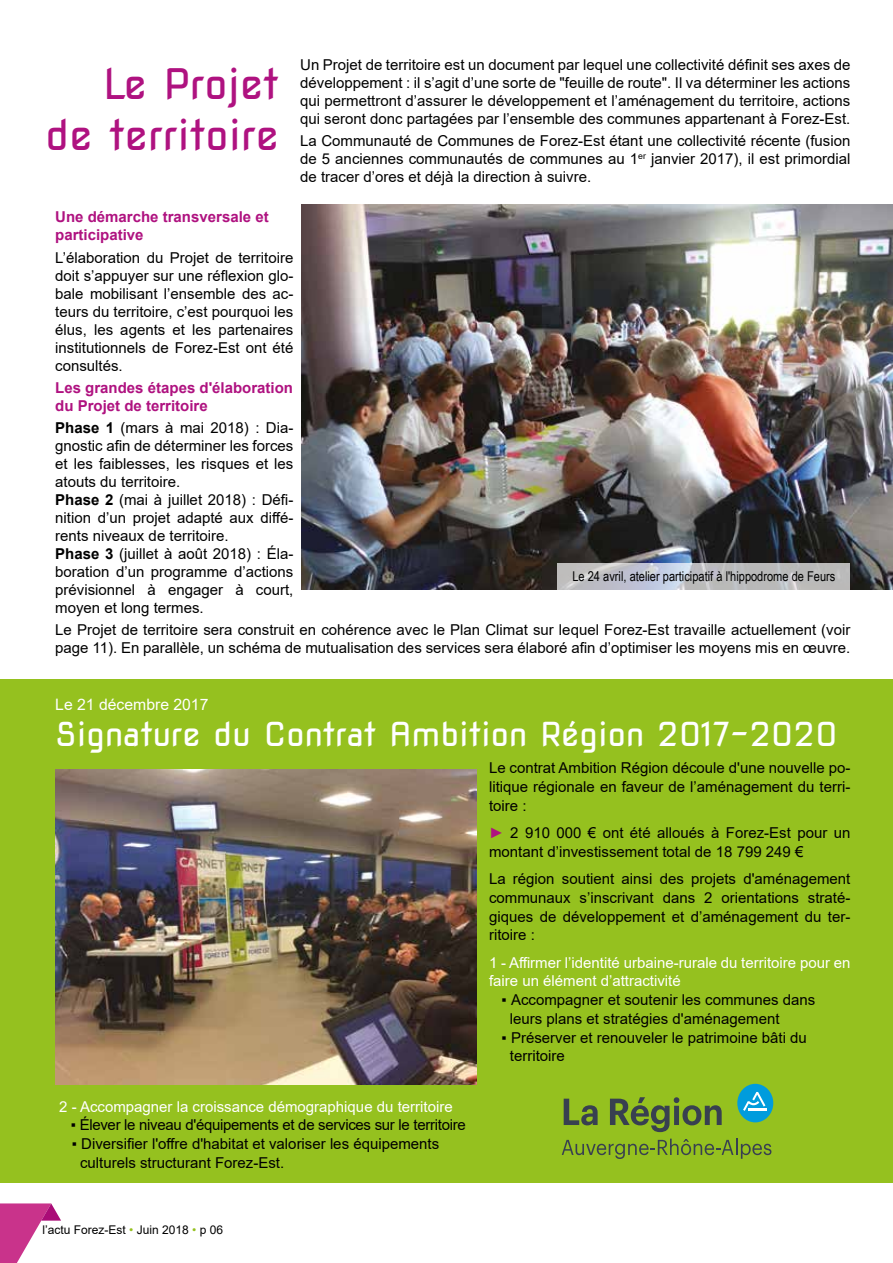
<style>
.page{position:relative;width:893px;height:1263px;background:#fff}
.page>*{position:absolute;margin:0;border:0;box-sizing:border-box;transform-origin:0 0}
.t1{font:42px/50.2px "Nova Square";color:#af1280;text-align:right}
.t2{font:33px "Nova Square";color:#fff}
.t3{font:15.75px "Arial";color:#fff}
.t4{font:15px/18px "Arial";color:#000}
.t5{font:15px/18.8px "Arial";color:#fff}
.t6{font:700 15px/18px "Arial";color:#af1280}
.t7{font:15px "Arial";letter-spacing:-.02em;color:#000}
.t8{font:13.5px "Arial Narrow";color:#000}
.t9{font:12px "Arial";color:#000}
.s1{font-weight:700}
.s2{color:#af1280}
.s3{color:#95c11f}
</style>
<div class="page">
<div style="left:0;top:679px;width:893px;height:504px;background:#95c11f"></div>
<img style="left:55px;top:769px;width:421px;height:315px">
<img style="left:302px;top:205px;width:591px;height:385px">
<svg style="left:557px;top:563px;width:293px;height:27px;background:#bfc0c5"></svg>
<div style="left:737px;top:1084px;width:36px;height:38px;background:#009cdd;border-radius:50%"></div>
<svg style="left:743px;top:1092px;width:23px;height:19px"></svg>
<svg style="left:564px;top:1099px;width:34px;height:26px"></svg>
<svg style="left:610px;top:1097px;width:112px;height:35px"></svg>
<svg style="left:562px;top:1139px;width:209px;height:20px"></svg>
<svg style="left:0;top:1203px;width:61px;height:60px"></svg>
<h1 class="t1" style="left:45px;top:59px;width:235px">Le Projet de territoire</h1>
<p class="t4" style="left:300px;top:55px;width:552px;text-align:justify">Un Projet de territoire est un document par lequel une collectivité définit ses axes de développement : il s’agit d’une sorte de "feuille de route". Il va déterminer les actions qui permettront d’assurer le développement et l’aménagement du territoire, actions qui seront donc partagées par l’ensemble des communes appartenant à Forez-Est.</p>
<p class="t4" style="left:300px;top:132px;width:552px;text-align:justify">La Communauté de Communes de Forez-Est étant une collectivité récente (fusion de 5 anciennes communautés de communes au 1<sup>er</sup> janvier 2017), il est primordial de tracer d’ores et déjà la direction à suivre.</p>
<p class="t6" style="left:55px;top:208px;width:215px">Une démarche transversale et participative</p>
<p class="t4" style="left:55px;top:248px;width:240px;text-align:justify">L’élaboration du Projet de territoire doit s’appuyer sur une réflexion glo&shy;bale mobilisant l’ensemble des ac&shy;teurs du territoire, c’est pourquoi les élus, les agents et les partenaires institutionnels de Forez-Est ont été consultés.</p>
<p class="t6" style="left:55px;top:379px;width:239px">Les grandes étapes d'élaboration du Projet de territoire</p>
<p class="t4" style="left:55px;top:419px;width:240px"><span class="s1">Phase 1</span> (mars à mai 2018) : Dia&shy;gnostic afin de déterminer les forces et les faiblesses, les risques et les atouts du territoire.<br><span class="s1">Phase 2</span> (mai à juillet 2018) : Défi&shy;nition d’un projet adapté aux diffé&shy;rents niveaux de territoire.<br><span class="s1">Phase 3</span> (juillet à août 2018) : Éla&shy;boration d’un programme d’actions prévisionnel à engager à court, moyen et long termes.</p>
<p class="t4" style="left:55px;top:621px;width:797px">Le Projet de territoire sera construit en cohérence avec le Plan Climat sur lequel Forez-Est travaille actuellement (voir page 11). En parallèle, un schéma de mutualisation des services sera élaboré afin d’optimiser les moyens mis en œuvre.</p>
<p class="t8" style="left:572px;top:567px;width:265px">Le 24 avril, atelier participatif à l'hippodrome de Feurs</p>
<p class="t3" style="left:55px;top:694px;width:155px">Le 21 décembre 2017</p>
<h2 class="t2" style="left:55px;top:714px;width:784px">Signature du Contrat Ambition Région 2017-2020</h2>
<p class="t4" style="left:489px;top:758px;width:363px;line-height:18.8px;text-align:justify">Le contrat Ambition Région découle d'une nouvelle po&shy;litique régionale en faveur de l’aménagement du terri&shy;toire :</p>
<p class="t4" style="left:489px;top:823px;width:363px;line-height:18.8px"><span class="s2">►</span> 2 910 000 € ont été alloués à Forez-Est pour un montant d’investissement total de 18 799 249 €</p>
<p class="t4" style="left:489px;top:869px;width:363px;line-height:18.8px;text-align:justify">La région soutient ainsi des projets d'aménagement communaux s’inscrivant dans 2 orientations straté&shy;giques de développement et d’aménagement du ter&shy;ritoire :</p>
<p class="t5" style="left:489px;top:953px;width:363px">1 - Affirmer l’identité urbaine-rurale du territoire pour en faire un élément d’attractivité</p>
<p class="t4" style="left:510px;top:990px;width:307px;line-height:18.8px;text-indent:-8px">▪ Accompagner et soutenir les communes dans leurs plans et stratégies d'aménagement</p>
<p class="t4" style="left:510px;top:1028px;width:299px;line-height:18.8px;text-indent:-8px">▪ Préserver et renouveler le patrimoine bâti du territoire</p>
<p class="t5" style="left:59px;top:1097px;width:395px">2 - Accompagner la croissance démographique du territoire</p>
<p class="t7" style="left:71px;top:1115px;width:396px">▪ Élever le niveau d'équipements et de services sur le territoire</p>
<p class="t4" style="left:80px;top:1134px;width:361px;line-height:18.8px;text-indent:-8px">▪ Diversifier l'offre d'habitat et valoriser les équipements culturels structurant Forez-Est.</p>
<p class="t9" style="left:43px;top:1221px;width:182px">l’actu Forez-Est <span class="s3">•</span> Juin 2018 <span class="s3">•</span> p 06</p>
</div>
